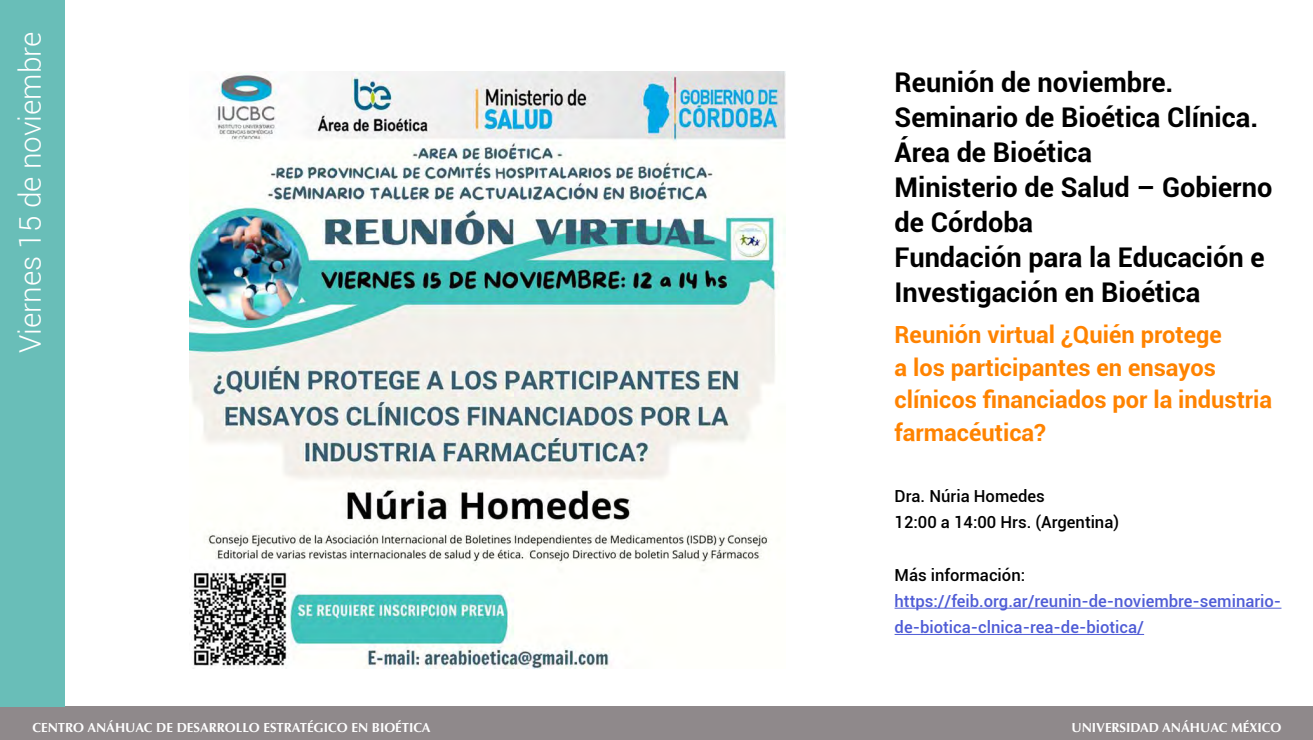
<style>
.page{position:relative;width:1313px;height:740px;background:#fff}
.page>*{position:absolute;margin:0;border:0;box-sizing:border-box;transform-origin:0 0}
.t1{font:300 29.75px "Roboto";color:#fff}
.t2{font:700 27.12px/35px "Roboto";color:#000}
.t3{font:700 23.62px/32.4px "Roboto";color:#ff8300}
.t4{font:500 16.62px/26.2px "Roboto";color:#4f5cd6}
.t5{font:500 16.62px/26.2px "Roboto";color:#000}
.t6{font:700 13.12px "Optima";color:#fff}
</style>
<div class="page">
<div style="left:0;top:706px;width:1312px;height:33px;background:#8f898b"></div>
<div style="left:0;top:0;width:65px;height:706px;background:#69beb8"></div>
<img style="left:189px;top:72px;width:596px;height:596px">
<hr style="left:894px;top:607px;width:387px;height:1px;background:#4f5cd6">
<hr style="left:894px;top:634px;width:250px;height:1px;background:#4f5cd6">
<p class="t1" style="left:10px;top:353px;width:323px;rotate:-90deg">Viernes 15 de noviembre</p>
<p class="t2" style="left:894px;top:64px;width:379px">Reunión de noviembre.<br>Seminario de Bioética Clínica.<br>Área de Bioética<br>Ministerio de Salud – Gobierno de Córdoba<br>Fundación para la Educación e<br>Investigación en Bioética</p>
<p class="t3" style="left:894px;top:318px;width:379px">Reunión virtual ¿Quién protege<br>a los participantes en ensayos clínicos financiados por la industria farmacéutica?</p>
<p class="t5" style="left:894px;top:482px;width:226px">Dra. Núria Homedes<br>12:00 a 14:00 Hrs. (Argentina)</p>
<p class="t5" style="left:894px;top:561px;width:132px">Más información:</p>
<p class="t4" style="left:894px;top:587px;width:388px">https://feib.org.ar/reunin-de-noviembre-seminario&shy;de-biotica-clnica-rea-de-biotica/</p>
<p class="t6" style="left:32px;top:719px;width:399px">CENTRO ANÁHUAC DE DESARROLLO ESTRATÉGICO EN BIOÉTICA</p>
<p class="t6" style="left:1071px;top:719px;width:211px">UNIVERSIDAD ANÁHUAC MÉXICO</p>
</div>
